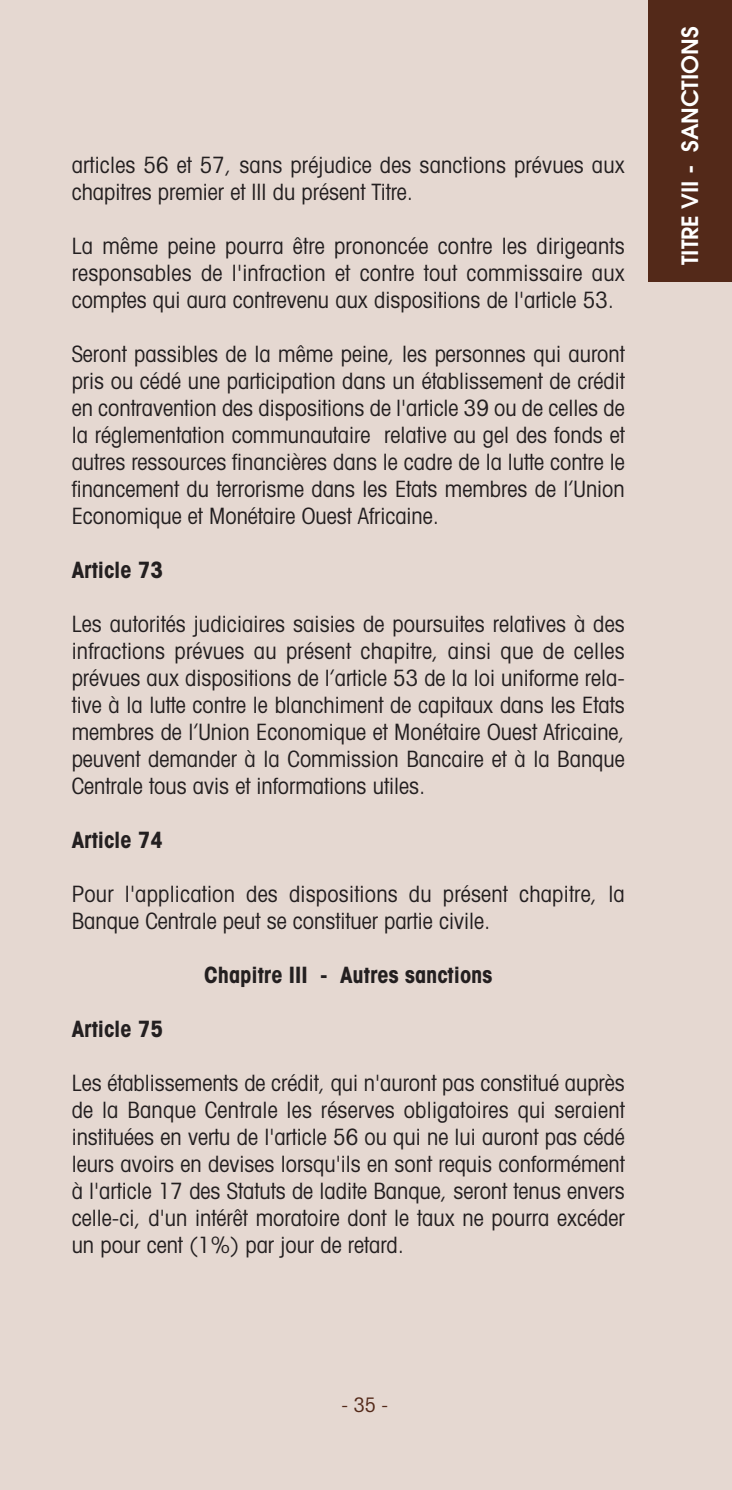
<style>
.page{position:relative;width:732px;height:1490px;background:#e5d8d1}
.page>*{position:absolute;margin:0;border:0;box-sizing:border-box;transform-origin:0 0}
.t1{font:condensed 22.5px/27px "Avant Garde";color:#231f20;text-align:justify}
.t2{font:700 condensed 22.5px "Avant Garde";color:#231f20}
.t3{font:600 22.5px "Avant Garde";color:#fff}
.t4{font:condensed 20px "Avant Garde";color:#532919}
</style>
<div class="page">
<div style="left:648px;top:0;width:84px;height:282px;background:#532919"></div>
<p class="t1" style="left:72px;top:154px;width:554px">articles 56 et 57, sans préjudice des sanctions prévues aux chapitres premier et III du présent Titre.</p>
<p class="t1" style="left:72px;top:235px;width:554px">La même peine pourra être prononcée contre les dirigeants responsables de l'infraction et contre tout commissaire aux comptes qui aura contrevenu aux dispositions de l'article 53.</p>
<p class="t1" style="left:72px;top:343px;width:554px">Seront passibles de la même peine, les personnes qui auront pris ou cédé une participation dans un établissement de crédit en contravention des dispositions de l'article 39 ou de celles de la réglementation communautaire relative au gel des fonds et autres ressources financières dans le cadre de la lutte contre le financement du terrorisme dans les Etats membres de l’Union Economique et Monétaire Ouest Africaine.</p>
<p class="t2" style="left:72px;top:562px;width:93px">Article 73</p>
<p class="t1" style="left:72px;top:613px;width:554px">Les autorités judiciaires saisies de poursuites relatives à des infractions prévues au présent chapitre, ainsi que de celles prévues aux dispositions de l’article 53 de la loi uniforme rela&shy;tive à la lutte contre le blanchiment de capitaux dans les Etats membres de l’Union Economique et Monétaire Ouest Africaine, peuvent demander à la Commission Bancaire et à la Banque Centrale tous avis et informations utiles.</p>
<p class="t2" style="left:72px;top:832px;width:93px">Article 74</p>
<p class="t1" style="left:72px;top:883px;width:554px">Pour l'application des dispositions du présent chapitre, la<br>Banque Centrale peut se constituer partie civile.</p>
<p class="t2" style="left:204px;top:967px;width:290px">Chapitre III - Autres sanctions</p>
<p class="t2" style="left:72px;top:1021px;width:93px">Article 75</p>
<p class="t1" style="left:72px;top:1072px;width:554px">Les établissements de crédit, qui n'auront pas constitué auprès de la Banque Centrale les réserves obligatoires qui seraient instituées en vertu de l'article 56 ou qui ne lui auront pas cédé leurs avoirs en devises lorsqu'ils en sont requis conformément à l'article 17 des Statuts de ladite Banque, seront tenus envers celle-ci, d'un intérêt moratoire dont le taux ne pourra excéder un pour cent (1%) par jour de retard.</p>
<p class="t4" style="left:341px;top:1397px;width:48px">-35-</p>
<p class="t3" style="left:675px;top:265px;width:240px;rotate:-90deg">TITRE VII - SANCTIONS</p>
</div>
